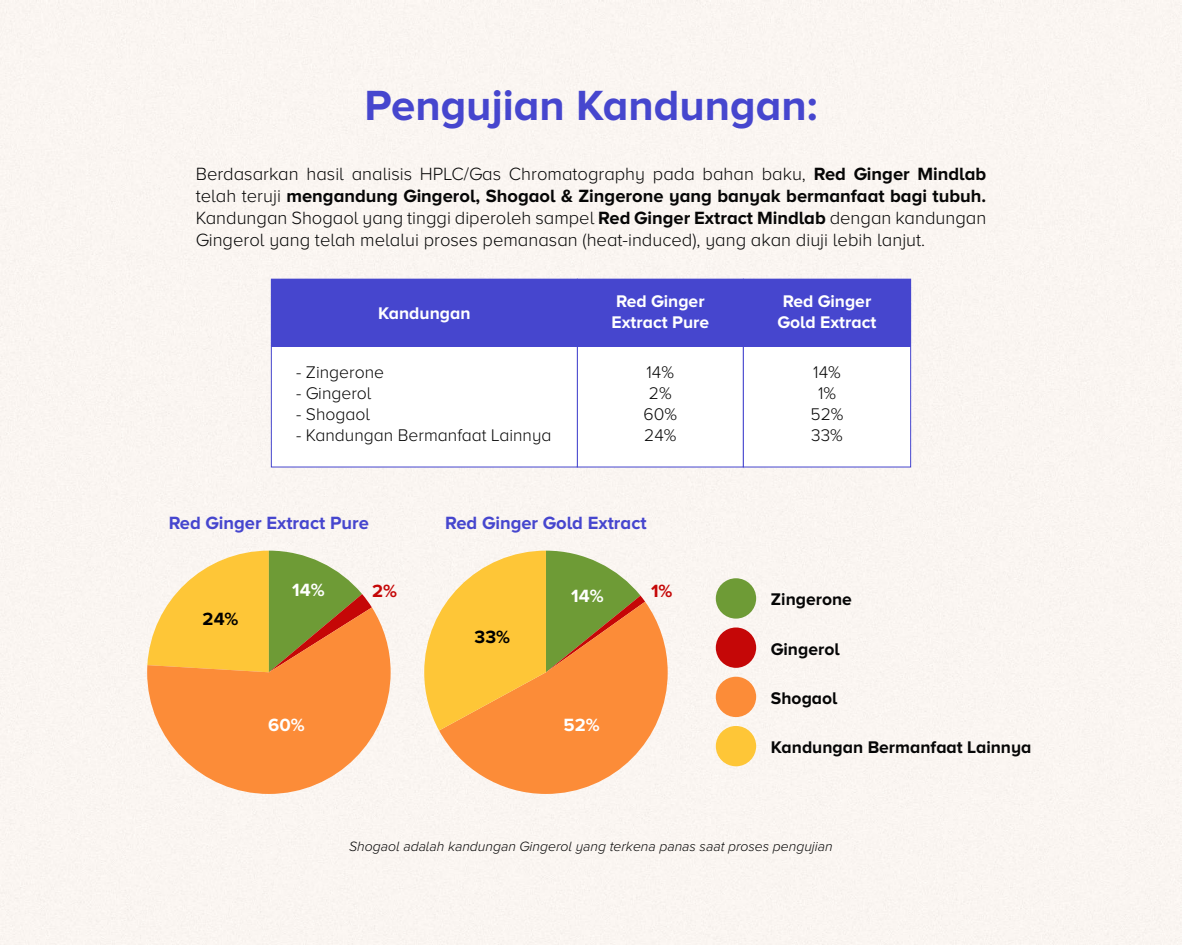
<style>
.page{position:relative;width:1182px;height:945px;background:#fff}
.page>*{position:absolute;margin:0;border:0;box-sizing:border-box;transform-origin:0 0}
.t1{font:700 43.75px "Proxima Nova A";color:#4646ce}
.t2{font:300 18.38px/22.1px "Proxima Nova A";color:#060606;text-align:justify}
.t3{font:700 18.38px "Proxima Nova A";color:#4646ce}
.t4{font:700 18.38px "Proxima Nova A";color:#fff}
.t5{font:700 18.38px "Proxima Nova A";color:#000}
.t6{font:700 18.38px "Proxima Nova A";color:#c50707}
.t7{font:300 17.5px/21px "Proxima Nova A";color:#060606;text-align:center}
.t8{font:700 17.5px "Proxima Nova A";color:#060606}
.t9{font:700 17.5px/21px "Proxima Nova A";color:#fff}
.t10{font:italic 300 14px "Proxima Nova A";color:#060606}
.s1{font-weight:700}
</style>
<div class="page">
<div style="left:0;top:0;width:1181px;height:945px;background:#faf5f1"></div>
<div style="left:577px;top:279px;width:166px;height:188px;background:#fff;border:1px solid #4646ce"></div>
<div style="left:271px;top:279px;width:306px;height:188px;background:#fff"></div>
<div style="left:742px;top:279px;width:169px;height:188px;background:#fff;border:1px solid #4646ce"></div>
<div style="left:271px;top:279px;width:639px;height:67px;background:#4646ce"></div>
<svg style="left:424px;top:551px;width:243px;height:243px"></svg>
<svg style="left:147px;top:551px;width:225px;height:56px"></svg>
<svg style="left:147px;top:607px;width:243px;height:187px;background:#f3a353"></svg>
<div style="left:715px;top:726px;width:41px;height:40px;background:#fec637;border-radius:50%"></div>
<div style="left:715px;top:578px;width:41px;height:41px;background:#6e9b36;border-radius:50%"></div>
<div style="left:715px;top:628px;width:41px;height:40px;background:#c50707;border-radius:50%"></div>
<div style="left:715px;top:677px;width:41px;height:40px;background:#fc8c38;border-radius:50%"></div>
<h1 class="t1" style="left:364px;top:81px;width:454px">Pengujian Kandungan:</h1>
<p class="t2" style="left:196px;top:162px;width:792px">Berdasarkan hasil analisis HPLC/Gas Chromatography pada bahan baku, <span class="s1">Red Ginger Mindlab </span>telah teruji <span class="s1">mengandung Gingerol, Shogaol &amp; Zingerone yang banyak bermanfaat bagi tubuh.<br></span>Kandungan Shogaol yang tinggi diperoleh sampel <span class="s1">Red Ginger Extract Mindlab</span> dengan kandungan Gingerol yang telah melalui proses pemanasan (heat-induced), yang akan diuji lebih lanjut.</p>
<p class="t9" style="left:378px;top:302px;width:94px">Kandungan</p>
<p class="t7" style="left:296px;top:362px;width:89px">- Zingerone</p>
<p class="t7" style="left:296px;top:383px;width:77px">- Gingerol</p>
<p class="t7" style="left:296px;top:404px;width:75px">- Shogaol</p>
<p class="t7" style="left:296px;top:425px;width:257px">- Kandungan Bermanfaat Lainnya</p>
<p class="t9" style="left:611px;top:291px;width:99px">Red Ginger<br>Extract Pure</p>
<p class="t7" style="left:643px;top:362px;width:35px">14%<br>2%<br>60%<br>24%</p>
<p class="t3" style="left:169px;top:513px;width:202px">Red Ginger Extract Pure</p>
<p class="t3" style="left:445px;top:513px;width:203px">Red Ginger Gold Extract</p>
<p class="t5" style="left:203px;top:609px;width:37px">24%</p>
<p class="t4" style="left:292px;top:579px;width:34px">14%</p>
<p class="t4" style="left:571px;top:585px;width:34px">14%</p>
<p class="t6" style="left:372px;top:581px;width:26px">2%</p>
<p class="t6" style="left:651px;top:581px;width:23px">1%</p>
<p class="t5" style="left:474px;top:626px;width:37px">33%</p>
<p class="t4" style="left:268px;top:714px;width:38px">60%</p>
<p class="t4" style="left:563px;top:714px;width:38px">52%</p>
<p class="t9" style="left:777px;top:291px;width:100px">Red Ginger<br>Gold Extract</p>
<p class="t7" style="left:810px;top:362px;width:34px">14%<br>1%<br>52%<br>33%</p>
<p class="t8" style="left:770px;top:590px;width:83px">Zingerone</p>
<p class="t8" style="left:770px;top:639px;width:70px">Gingerol</p>
<p class="t8" style="left:770px;top:688px;width:68px">Shogaol</p>
<p class="t8" style="left:770px;top:737px;width:262px">Kandungan Bermanfaat Lainnya</p>
<p class="t10" style="left:349px;top:839px;width:485px">Shogaol adalah kandungan Gingerol yang terkena panas saat proses pengujian</p>
</div>
